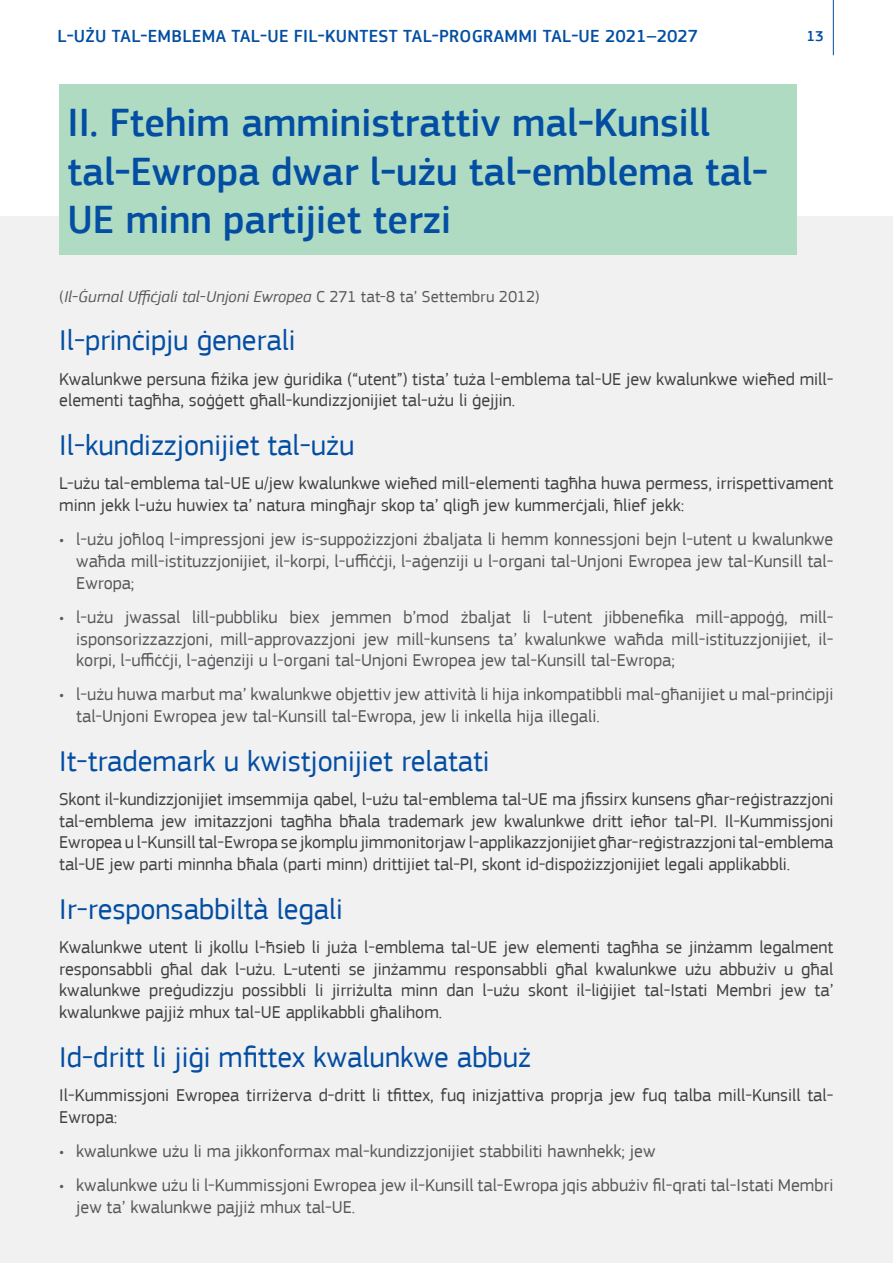
<style>
.page{position:relative;width:893px;height:1263px;background:#fff}
.page>*{position:absolute;margin:0;border:0;box-sizing:border-box;transform-origin:0 0}
.Title_1_1{font:500 40.5px/48.6px "EC Square Sans Pro";color:#034ea2}
.Title_4{font:30px "EC Square Sans Pro";color:#034ea2}
.Body{font:18px/21.6px "EC Square Sans Pro";color:#414042}
.t1{font:18px/21.6px "EC Square Sans Pro";color:#58595b;text-align:justify}
.t2{font:500 18px "EC Square Sans Pro";letter-spacing:.02em;color:#034ea2}
.Body_small{font:italic 16.5px "EC Square Sans Pro";color:#58595b}
.t3{font:500 15px "EC Square Sans Pro";color:#034ea2}
.s1{font-style:normal}
</style>
<div class="page">
<hr style="left:833px;top:0;width:1px;height:55px;background:#034ea2">
<div style="left:0;top:216px;width:893px;height:1047px;background:#f1f1f2"></div>
<div style="left:59px;top:85px;width:737px;height:170px;background:#aedbc2"></div>
<p class="t2" style="left:58px;top:26px;width:642px">L-użu tal-emblema tal-UE fil-kuntest tal-programmi tal-UE 2021–2027</p>
<p class="t3" style="left:807px;top:27px;width:19px">13</p>
<p class="Title_1_1" style="left:68px;top:99px;width:702px">II . Ftehim amministrattiv mal-Kunsill tal-Ewropa dwar l-użu tal-emblema tal-<br>UE minn partijiet terzi</p>
<p class="Body_small" style="left:59px;top:286px;width:482px"><span class="s1">(</span>Il-Ġurnal Uffiċjali tal-Unjoni Ewropea <span class="s1">C 271 tat-8 ta’ Settembru 2012)</span></p>
<p class="Title_4" style="left:59px;top:323px;width:238px">Il-prinċipju ġenerali</p>
<p class="Body" style="left:59px;top:368px;width:776px">Kwalunkwe persuna fiżika jew ġuridika (“utent”) tista’ tuża l-emblema tal-UE jew kwalunkwe wieħed mill&shy;elementi tagħha, soġġett għall-kundizzjonijiet tal-użu li ġejjin.</p>
<p class="Title_4" style="left:59px;top:428px;width:297px">Il-kundizzjonijiet tal-użu</p>
<p class="Body" style="left:59px;top:473px;width:776px">L-użu tal-emblema tal-UE u/jew kwalunkwe wieħed mill-elementi tagħha huwa permess, irrispettivament minn jekk l-użu huwiex ta’ natura mingħajr skop ta’ qligħ jew kummerċjali, ħlief jekk:</p>
<p class="t1" style="left:76px;top:529px;width:759px;text-indent:-17px">• l-użu joħloq l-impressjoni jew is-suppożizzjoni żbaljata li hemm konnessjoni bejn l-utent u kwalunkwe waħda mill-istituzzjonijiet, il-korpi, l-uffiċċji, l-aġenziji u l-organi tal-Unjoni Ewropea jew tal-Kunsill tal-Ewropa;</p>
<p class="t1" style="left:76px;top:606px;width:759px;text-indent:-17px">• l-użu jwassal lill-pubbliku biex jemmen b’mod żbaljat li l-utent jibbenefika mill-appoġġ, mill&shy;isponsorizzazzjoni, mill-approvazzjoni jew mill-kunsens ta’ kwalunkwe waħda mill-istituzzjonijiet, il&shy;korpi, l-uffiċċji, l-aġenziji u l-organi tal-Unjoni Ewropea jew tal-Kunsill tal-Ewropa;</p>
<p class="t1" style="left:76px;top:684px;width:759px;text-indent:-17px">• l-użu huwa marbut ma’ kwalunkwe objettiv jew attività li hija inkompatibbli mal-għanijiet u mal-prinċipji tal-Unjoni Ewropea jew tal-Kunsill tal-Ewropa, jew li inkella hija illegali.</p>
<p class="Title_4" style="left:59px;top:743px;width:432px">It-trademark u kwistjonijiet relatati</p>
<p class="Body" style="left:59px;top:788px;width:776px;text-align:justify">Skont il-kundizzjonijiet imsemmija qabel, l-użu tal-emblema tal-UE ma jfissirx kunsens għar-reġistrazzjoni tal-emblema jew imitazzjoni tagħha bħala trademark jew kwalunkwe dritt ieħor tal-PI. Il-Kummissjoni Ewropea u l-Kunsill tal-Ewropa se jkomplu jimmonitorjaw l-applikazzjonijiet għar-reġistrazzjoni tal-emblema tal-UE jew parti minnha bħala (parti minn) drittijiet tal-PI, skont id-dispożizzjonijiet legali applikabbli.</p>
<p class="Title_4" style="left:59px;top:891px;width:285px">Ir-responsabbiltà legali</p>
<p class="Body" style="left:59px;top:936px;width:776px;text-align:justify">Kwalunkwe utent li jkollu l-ħsieb li juża l-emblema tal-UE jew elementi tagħha se jinżamm legalment responsabbli għal dak l-użu. L-utenti se jinżammu responsabbli għal kwalunkwe użu abbużiv u għal kwalunkwe preġudizzju possibbli li jirriżulta minn dan l-użu skont il-liġijiet tal-Istati Membri jew ta’ kwalunkwe pajjiż mhux tal-UE applikabbli għalihom.</p>
<p class="Title_4" style="left:59px;top:1039px;width:473px">Id-dritt li jiġi mfittex kwalunkwe abbuż</p>
<p class="Body" style="left:59px;top:1084px;width:776px">Il-Kummissjoni Ewropea tirriżerva d-dritt li tfittex, fuq inizjattiva proprja jew fuq talba mill-Kunsill tal-<br>Ewropa:</p>
<p class="t1" style="left:59px;top:1140px;width:598px">• kwalunkwe użu li ma jikkonformax mal-kundizzjonijiet stabbiliti hawnhekk; jew</p>
<p class="t1" style="left:76px;top:1175px;width:759px;text-indent:-17px">• kwalunkwe użu li l-Kummissjoni Ewropea jew il-Kunsill tal-Ewropa jqis abbużiv fil-qrati tal-Istati Membri jew ta’ kwalunkwe pajjiż mhux tal-UE.</p>
</div>
